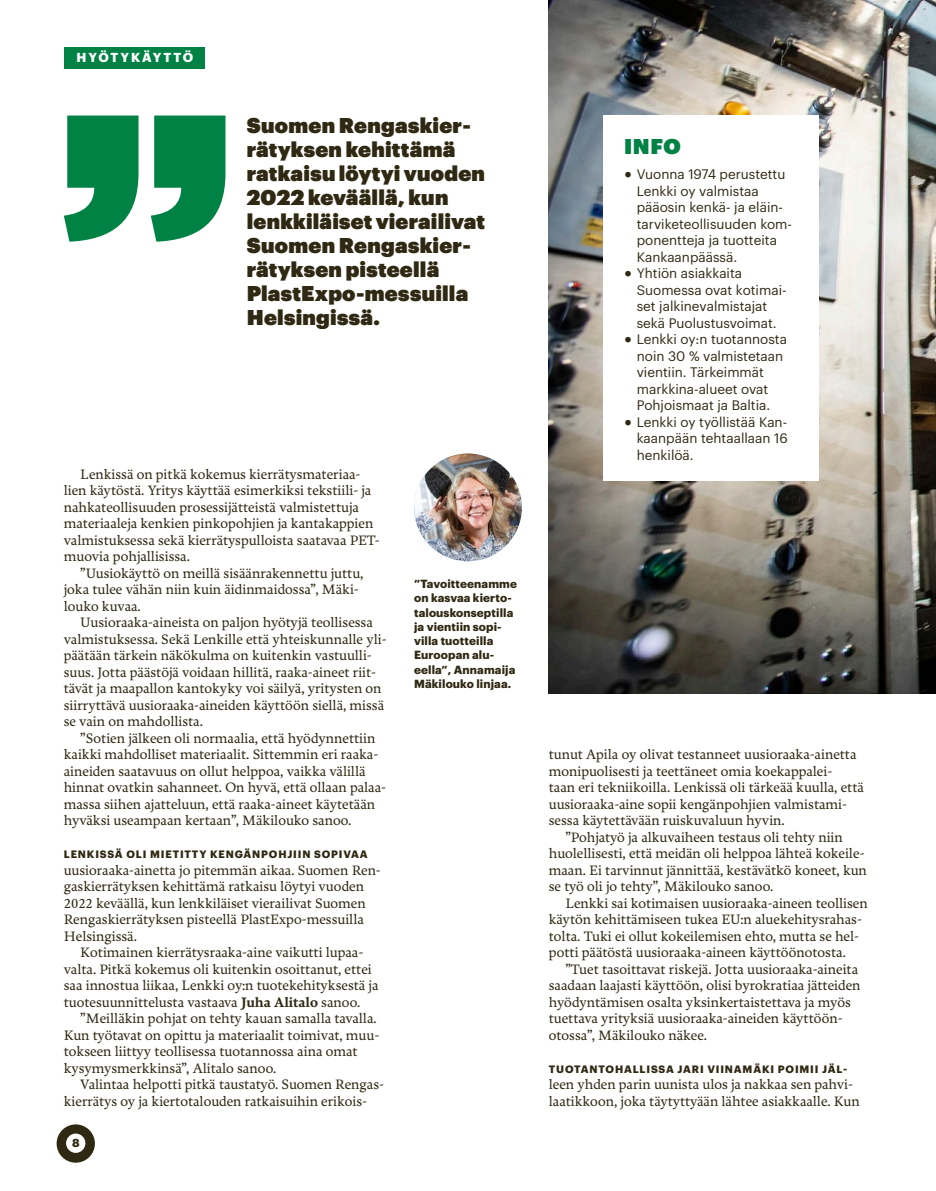
<style>
.page{position:relative;width:936px;height:1191px;background:#fff}
.page>*{position:absolute;margin:0;border:0;box-sizing:border-box;transform-origin:0 0}
.t1{font:21px/24px "Graphik Super";letter-spacing:.015em;color:#2f2812}
.t2{font:21px "Graphik Super";color:#008244}
.t3{font:500 14.25px/16.5px "Freya";color:#2f2812}
.t4{font:13.5px/16.5px "Graphik";color:#2f2812}
.t5{font:700 12.75px "Graphik";letter-spacing:.155em;color:#fff}
.t6{font:700 11.55px/14.2px "Graphik";letter-spacing:.01em;color:#2f2812}
.t7{font:700 11.4px "Graphik";color:#2f2812}
.t8{font:700 10.5px "Graphik";letter-spacing:.08em;color:#2f2812}
.s1{font-weight:700}
.s2{font-size:24px}
</style>
<div class="page">
<img style="left:549px;top:0;width:386px;height:693px">
<div style="left:64px;top:47px;width:140px;height:22px;background:#008244"></div>
<svg style="left:64px;top:115px;width:161px;height:127px"></svg>
<div style="left:602px;top:116px;width:216px;height:365px;background:#fff"></div>
<img style="left:414px;top:453px;width:108px;height:108px;border-radius:54px">
<svg style="left:57px;top:1124px;width:38px;height:38px"></svg>
<p class="t5" style="left:77px;top:48px;width:118px">HYÖTYKÄYTTÖ</p>
<h1 class="t1" style="left:247px;top:111px;width:240px">Suomen Rengaskier&shy;rätyksen kehittämä ratkaisu löytyi vuoden<br>2022 keväällä, kun lenkkiläiset vierailivat<br>Suomen Rengaskier&shy;rätyksen pisteellä<br>PlastExpo-messuilla<br>Helsingissä.</h1>
<p class="t3" style="left:64px;top:466px;width:317px;text-indent:17px">Lenkissä on pitkä kokemus kierrätysmateriaa&shy;lien käytöstä. Yritys käyttää esimerkiksi tekstiili- ja nahkateollisuuden prosessijätteistä valmistettuja materiaaleja kenkien pinkopohjien ja kantakappien valmistuksessa sekä kierrätyspulloista saatavaa PET&shy;muovia pohjallisissa.</p>
<p class="t3" style="left:64px;top:565px;width:301px;text-indent:17px">”Uusiokäyttö on meillä sisäänrakennettu juttu, joka tulee vähän niin kuin äidinmaidossa”, Mäki&shy;louko kuvaa.</p>
<p class="t3" style="left:64px;top:615px;width:324px;text-indent:17px">Uusioraaka-aineista on paljon hyötyjä teollisessa valmistuksessa. Sekä Lenkille että yhteiskunnalle yli&shy;päätään tärkein näkökulma on kuitenkin vastuulli&shy;suus. Jotta päästöjä voidaan hillitä, raaka-aineet riit&shy;tävät ja maapallon kantokyky voi säilyä, yritysten on siirryttävä uusioraaka-aineiden käyttöön siellä, missä se vain on mahdollista.</p>
<p class="t3" style="left:64px;top:730px;width:324px;text-indent:17px">”Sotien jälkeen oli normaalia, että hyödynnettiin kaikki mahdolliset materiaalit. Sittemmin eri raaka&shy;aineiden saatavuus on ollut helppoa, vaikka välillä hinnat ovatkin sahanneet. On hyvä, että ollaan palaa&shy;massa siihen ajatteluun, että raaka-aineet käytetään hyväksi useampaan kertaan”, Mäkilouko sanoo.</p>
<p class="t8" style="left:64px;top:846px;width:305px">LENKISSÄ OLI MIETITTY KENGÄNPOHJIIN SOPIVAA</p>
<p class="t3" style="left:64px;top:862px;width:318px">uusioraaka-ainetta jo pitemmän aikaa. Suomen Ren&shy;gaskierrätyksen kehittämä ratkaisu löytyi vuoden 2022 keväällä, kun lenkkiläiset vierailivat Suomen Rengaskierrätyksen pisteellä PlastExpo-messuilla Helsingissä.</p>
<p class="t3" style="left:64px;top:945px;width:316px;text-indent:17px">Kotimainen kierrätysraaka-aine vaikutti lupaa&shy;valta. Pitkä kokemus oli kuitenkin osoittanut, ettei saa innostua liikaa, Lenkki oy:n tuotekehityksestä ja tuotesuunnittelusta vastaava <span class="s1">Juha Alitalo</span> sanoo.</p>
<p class="t3" style="left:64px;top:1011px;width:317px;text-indent:17px">”Meilläkin pohjat on tehty kauan samalla tavalla.<br>Kun työtavat on opittu ja materiaalit toimivat, muu&shy;tokseen liittyy teollisessa tuotannossa aina omat kysymysmerkkinsä”, Alitalo sanoo.</p>
<p class="t3" style="left:64px;top:1077px;width:321px;text-indent:17px">Valintaa helpotti pitkä taustatyö. Suomen Rengas&shy;kierrätys oy ja kiertotalouden ratkaisuihin erikois-</p>
<p class="t7" style="left:72px;top:1134px;width:9px">8</p>
<p class="t6" style="left:414px;top:575px;width:104px">”Tavoitteenamme on kasvaa kierto&shy;talouskonseptilla ja vientiin sopi&shy;villa tuotteilla<br>Euroopan alu&shy;eella”, Annamaija<br>Mäkilouko linjaa.</p>
<h1 class="t2" style="left:624px;top:130px;width:58px">INFO</h1>
<p class="t4" style="left:636px;top:165px;width:157px;text-indent:-13px"><span class="s2">•</span> Vuonna 1974 perustettu<br>Lenkki oy valmistaa pääosin kenkä- ja eläin&shy;tarviketeollisuuden kom&shy;ponentteja ja tuotteita<br>Kankaanpäässä.</p>
<p class="t4" style="left:636px;top:264px;width:151px;text-indent:-13px"><span class="s2">•</span> Yhtiön asiakkaita<br>Suomessa ovat kotimai&shy;set jalkinevalmistajat sekä Puolustusvoimat.</p>
<p class="t4" style="left:636px;top:330px;width:152px;text-indent:-13px"><span class="s2">•</span> Lenkki oy:n tuotannosta noin 30 % valmistetaan vientiin. Tärkeimmät markkina-alueet ovat<br>Pohjoismaat ja Baltia.</p>
<p class="t4" style="left:636px;top:412px;width:153px;text-align:justify;text-indent:-13px"><span class="s2">•</span> Lenkki oy työllistää Kan&shy;kaanpään tehtaallaan 16 henkilöä.</p>
<p class="t3" style="left:549px;top:747px;width:316px">tunut Apila oy olivat testanneet uusioraaka-ainetta monipuolisesti ja teettäneet omia koekappalei-<br>taan eri tekniikoilla. Lenkissä oli tärkeää kuulla, että uusioraaka-aine sopii kengänpohjien valmistami&shy;sessa käytettävään ruiskuvaluun hyvin.</p>
<p class="t3" style="left:549px;top:829px;width:319px;text-indent:17px">”Pohjatyö ja alkuvaiheen testaus oli tehty niin huolellisesti, että meidän oli helppoa lähteä kokeile&shy;maan. Ei tarvinnut jännittää, kestävätkö koneet, kun se työ oli jo tehty”, Mäkilouko sanoo.</p>
<p class="t3" style="left:549px;top:895px;width:320px;text-indent:17px">Lenkki sai kotimaisen uusioraaka-aineen teollisen käytön kehittämiseen tukea EU:n aluekehitysrahas&shy;tolta. Tuki ei ollut kokeilemisen ehto, mutta se hel&shy;potti päätöstä uusioraaka-aineen käyttöönotosta.</p>
<p class="t3" style="left:549px;top:961px;width:313px;text-indent:17px">”Tuet tasoittavat riskejä. Jotta uusioraaka-aineita saadaan laajasti käyttöön, olisi byrokratiaa jätteiden hyödyntämisen osalta yksinkertaistettava ja myös tuettava yrityksiä uusioraaka-aineiden käyttöön&shy;otossa”, Mäkilouko näkee.</p>
<p class="t8" style="left:549px;top:1061px;width:300px">TUOTANTOHALLISSA JARI VIINAMÄKI POIMII JÄL-</p>
<p class="t3" style="left:549px;top:1077px;width:312px">leen yhden parin uunista ulos ja nakkaa sen pahvi&shy;laatikkoon, joka täytyttyään lähtee asiakkaalle. Kun</p>
</div>
